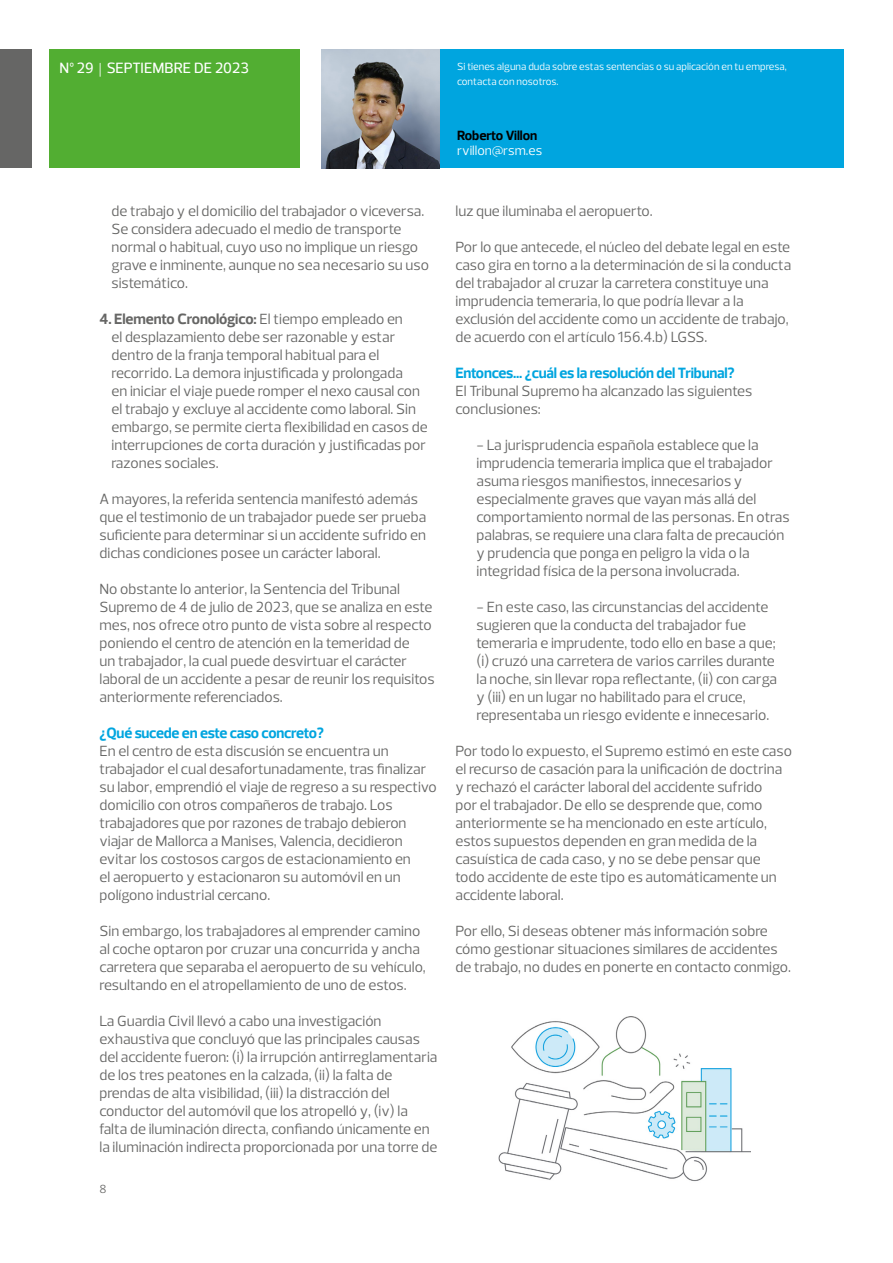
<style>
.page{position:relative;width:893px;height:1263px;background:#fff}
.page>*{position:absolute;margin:0;border:0;box-sizing:border-box;transform-origin:0 0}
.t1{font:15px/18px "Prelo";color:#666665}
.t2{font:700 15px "Prelo";letter-spacing:-.015em;color:#00a5df}
.t3{font:500 15px "Prelo";color:#fff}
.t4{font:13.5px "Prelo";color:#fff}
.t5{font:700 13.5px "Prelo";letter-spacing:-.005em;color:#000}
.t6{font:12px "Prelo";color:#666665}
.t7{font:10.5px/15px "Prelo";color:#fff}
.s1{font-family:"Baskerville";font-weight:400}
.s2{font-weight:700}
</style>
<div class="page">
<div style="left:50px;top:50px;width:250px;height:118px;background:#52ae32"></div>
<div style="left:0;top:50px;width:31px;height:118px;background:#666665"></div>
<div style="left:437px;top:50px;width:407px;height:118px;background:#00a5df"></div>
<img style="left:321px;top:50px;width:119px;height:118px">
<img style="left:498px;top:1016px;width:253px;height:165px">
<p class="t3" style="left:60px;top:59px;width:191px">Nº 29 <span class="s1">|</span> SEPTIEMBRE DE 2023</p>
<p class="t7" style="left:457px;top:59px;width:331px">Si tienes alguna duda sobre estas sentencias o su aplicación en tu empresa, contacta con nosotros.</p>
<p class="t5" style="left:457px;top:128px;width:82px">Roberto Villon</p>
<p class="t4" style="left:457px;top:143px;width:87px">rvillon@rsm.es</p>
<p class="t1" style="left:111px;top:202px;width:319px">de trabajo y el domicilio del trabajador o viceversa.<br>Se considera adecuado el medio de transporte normal o habitual, cuyo uso no implique un riesgo grave e inminente, aunque no sea necesario su uso sistemático.</p>
<p class="t1" style="left:111px;top:310px;width:318px;text-indent:-12px"><span class="s2">4. Elemento Cronológico:</span> El tiempo empleado en<br>el desplazamiento debe ser razonable y estar dentro de la franja temporal habitual para el recorrido. La demora injustificada y prolongada<br>en iniciar el viaje puede romper el nexo causal con el trabajo y excluye al accidente como laboral. Sin embargo, se permite cierta flexibilidad en casos de interrupciones de corta duración y justificadas por razones sociales.</p>
<p class="t1" style="left:99px;top:490px;width:328px">A mayores, la referida sentencia manifestó además que el testimonio de un trabajador puede ser prueba suficiente para determinar si un accidente sufrido en dichas condiciones posee un carácter laboral.</p>
<p class="t1" style="left:99px;top:580px;width:337px">No obstante lo anterior, la Sentencia del Tribunal Supremo de 4 de julio de 2023, que se analiza en este mes, nos ofrece otro punto de vista sobre al respecto poniendo el centro de atención en la temeridad de<br>un trabajador, la cual puede desvirtuar el carácter laboral de un accidente a pesar de reunir los requisitos anteriormente referenciados.</p>
<p class="t2" style="left:99px;top:725px;width:226px">¿Qué sucede en este caso concreto?</p>
<p class="t1" style="left:99px;top:742px;width:339px">En el centro de esta discusión se encuentra un trabajador el cual desafortunadamente, tras finalizar su labor, emprendió el viaje de regreso a su respectivo domicilio con otros compañeros de trabajo. Los trabajadores que por razones de trabajo debieron viajar de Mallorca a Manises, Valencia, decidieron evitar los costosos cargos de estacionamiento en<br>el aeropuerto y estacionaron su automóvil en un polígono industrial cercano.</p>
<p class="t1" style="left:99px;top:922px;width:328px">Sin embargo, los trabajadores al emprender camino al coche optaron por cruzar una concurrida y ancha carretera que separaba el aeropuerto de su vehículo, resultando en el atropellamiento de uno de estos.</p>
<p class="t1" style="left:99px;top:1012px;width:339px">La Guardia Civil llevó a cabo una investigación exhaustiva que concluyó que las principales causas del accidente fueron: (i) la irrupción antirreglamentaria de los tres peatones en la calzada, (ii) la falta de prendas de alta visibilidad, (iii) la distracción del conductor del automóvil que los atropelló y, (iv) la falta de iluminación directa, confiando únicamente en la iluminación indirecta proporcionada por una torre de</p>
<p class="t6" style="left:99px;top:1181px;width:9px">8</p>
<p class="t1" style="left:455px;top:202px;width:199px">luz que iluminaba el aeropuerto.</p>
<p class="t1" style="left:455px;top:238px;width:337px">Por lo que antecede, el núcleo del debate legal en este caso gira en torno a la determinación de si la conducta del trabajador al cruzar la carretera constituye una imprudencia temeraria, lo que podría llevar a la exclusión del accidente como un accidente de trabajo, de acuerdo con el artículo 156.4.b) LGSS.</p>
<p class="t2" style="left:455px;top:365px;width:281px">Entonces… ¿cuál es la resolución del Tribunal?</p>
<p class="t1" style="left:455px;top:382px;width:298px">El Tribunal Supremo ha alcanzado las siguientes conclusiones:</p>
<p class="t1" style="left:476px;top:436px;width:315px">- La jurisprudencia española establece que la imprudencia temeraria implica que el trabajador asuma riesgos manifiestos, innecesarios y especialmente graves que vayan más allá del comportamiento normal de las personas. En otras palabras, se requiere una clara falta de precaución y prudencia que ponga en peligro la vida o la integridad física de la persona involucrada.</p>
<p class="t1" style="left:476px;top:598px;width:302px">- En este caso, las circunstancias del accidente sugieren que la conducta del trabajador fue temeraria e imprudente, todo ello en base a que; (i) cruzó una carretera de varios carriles durante la noche, sin llevar ropa reflectante, (ii) con carga y (iii) en un lugar no habilitado para el cruce, representaba un riesgo evidente e innecesario.</p>
<p class="t1" style="left:455px;top:742px;width:338px">Por todo lo expuesto, el Supremo estimó en este caso el recurso de casación para la unificación de doctrina y rechazó el carácter laboral del accidente sufrido<br>por el trabajador. De ello se desprende que, como anteriormente se ha mencionado en este artículo, estos supuestos dependen en gran medida de la casuística de cada caso, y no se debe pensar que todo accidente de este tipo es automáticamente un accidente laboral.</p>
<p class="t1" style="left:455px;top:922px;width:337px">Por ello, Si deseas obtener más información sobre cómo gestionar situaciones similares de accidentes de trabajo, no dudes en ponerte en contacto conmigo.</p>
</div>
